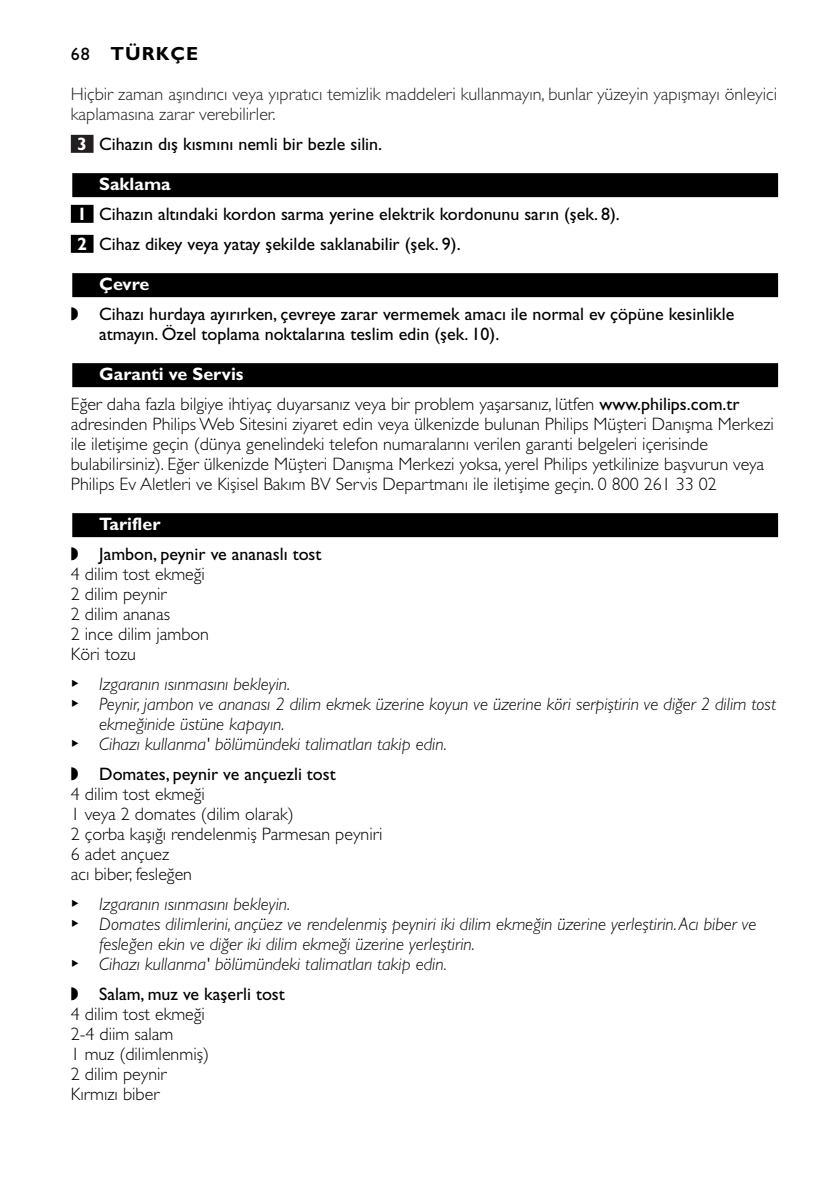
<style>
.page{position:relative;width:838px;height:1190px;background:#fff}
.page>*{position:absolute;margin:0;border:0;box-sizing:border-box;transform-origin:0 0}
.t1{font:700 19px "Gill Sans Tur";letter-spacing:.055em;color:#000}
.t2{font:300 18px/20px "Gill Sans Tur";color:#000}
.t3{font:italic 300 18px "Gill Sans Tur";color:#000}
.t4{font:18px/30px "Gill Sans Tur";color:#000}
.t5{font:300 18px/20px "Gill Sans Tur";color:#231f20}
.s1{font-family:"Gill Sans";font-weight:400;font-size:18px}
.s2{font-weight:700;color:#fff}
.s3{font-weight:400}
</style>
<div class="page">
<div style="left:71px;top:135px;width:23px;height:18px;background:#231f20"></div>
<div style="left:72px;top:173px;width:706px;height:24px;background:#000"></div>
<div style="left:71px;top:205px;width:23px;height:18px;background:#000"></div>
<div style="left:71px;top:235px;width:23px;height:18px;background:#000"></div>
<div style="left:72px;top:273px;width:706px;height:24px;background:#000"></div>
<div style="left:72px;top:363px;width:706px;height:24px;background:#000"></div>
<div style="left:72px;top:513px;width:706px;height:24px;background:#000"></div>
<p class="t1" style="left:71px;top:46px;width:129px"><span class="s1">68</span> TÜRKÇE</p>
<p class="t5" style="left:71px;top:86px;width:708px">Hiçbir zaman aşındırıcı veya yıpratıcı temizlik maddeleri kullanmayın, bunlar yüzeyin yapışmayı önleyici kaplamasına zarar verebilirler.</p>
<p class="t4" style="left:77px;top:131px;width:306px"><span class="s2">3</span> Cihazın dış kısmını nemli bir bezle silin.</p>
<p class="t4" style="left:77px;top:171px;width:544px;text-indent:22px"><span class="s2">Saklama<br>1</span> Cihazın altındaki kordon sarma yerine elektrik kordonunu sarın (şek. 8).<br><span class="s2">2</span> Cihaz dikey veya yatay şekilde saklanabilir (şek. 9).</p>
<p class="t4" style="left:71px;top:271px;width:665px;text-indent:28px"><span class="s2">Çevre<br></span>◗ Cihazı hurdaya ayırırken, çevreye zarar vermemek amacı ile normal ev çöpüne kesinlikle</p>
<p class="t4" style="left:99px;top:321px;width:402px">atmayın. Özel toplama noktalarına teslim edin (şek. 10).</p>
<p class="t2" style="left:71px;top:361px;width:670px;line-height:30px;text-indent:28px"><span class="s2">Garanti ve Servis<br></span>Eğer daha fazla bilgiye ihtiyaç duyarsanız veya bir problem yaşarsanız, lütfen <span class="s3">www.philips.com.tr</span></p>
<p class="t2" style="left:71px;top:416px;width:705px">adresinden Philips Web Sitesini ziyaret edin veya ülkenizde bulunan Philips Müşteri Danışma Merkezi ile iletişime geçin (dünya genelindeki telefon numaralarını verilen garanti belgeleri içerisinde bulabilirsiniz). Eğer ülkenizde Müşteri Danışma Merkezi yoksa, yerel Philips yetkilinize başvurun veya Philips Ev Aletleri ve Kişisel Bakım BV Servis Departmanı ile iletişime geçin. 0 800 261 33 02</p>
<p class="t4" style="left:71px;top:511px;width:252px;text-indent:28px"><span class="s2">Tarifler<br></span>◗ Jambon, peynir ve ananaslı tost</p>
<p class="t2" style="left:71px;top:566px;width:140px">4 dilim tost ekmeği<br>2 dilim peynir<br>2 dilim ananas<br>2 ince dilim jambon<br>Köri tozu</p>
<p class="t3" style="left:71px;top:677px;width:221px"><sup>B</sup> Izgaranın ısınmasını bekleyin.</p>
<p class="t3" style="left:71px;top:697px;width:707px"><sup>B</sup> Peynir, jambon ve ananası 2 dilim ekmek üzerine koyun ve üzerine köri serpiştirin ve diğer 2 dilim tost</p>
<p class="t3" style="left:99px;top:717px;width:187px">ekmeğinide üstüne kapayın.</p>
<p class="t3" style="left:71px;top:737px;width:377px"><sup>B</sup> Cihazı kullanma' bölümündeki talimatları takip edin.</p>
<p class="t2" style="left:71px;top:766px;width:313px">◗ <span class="s3">Domates, peynir ve ançuezli tost<br></span>4 dilim tost ekmeği<br>1 veya 2 domates (dilim olarak)<br>2 çorba kaşığı rendelenmiş Parmesan peyniri<br>6 adet ançuez<br>acı biber, fesleğen</p>
<p class="t3" style="left:71px;top:897px;width:221px"><sup>B</sup> Izgaranın ısınmasını bekleyin.</p>
<p class="t3" style="left:71px;top:917px;width:687px"><sup>B</sup> Domates dilimlerini, ançüez ve rendelenmiş peyniri iki dilim ekmeğin üzerine yerleştirin.Acı biber ve</p>
<p class="t3" style="left:99px;top:937px;width:377px">fesleğen ekin ve diğer iki dilim ekmeği üzerine yerleştirin.</p>
<p class="t3" style="left:71px;top:957px;width:377px"><sup>B</sup> Cihazı kullanma' bölümündeki talimatları takip edin.</p>
<p class="t2" style="left:71px;top:986px;width:216px">◗ <span class="s3">Salam, muz ve kaşerli tost<br></span>4 dilim tost ekmeği<br>2-4 diim salam<br>1 muz (dilimlenmiş)<br>2 dilim peynir<br>Kırmızı biber</p>
</div>
